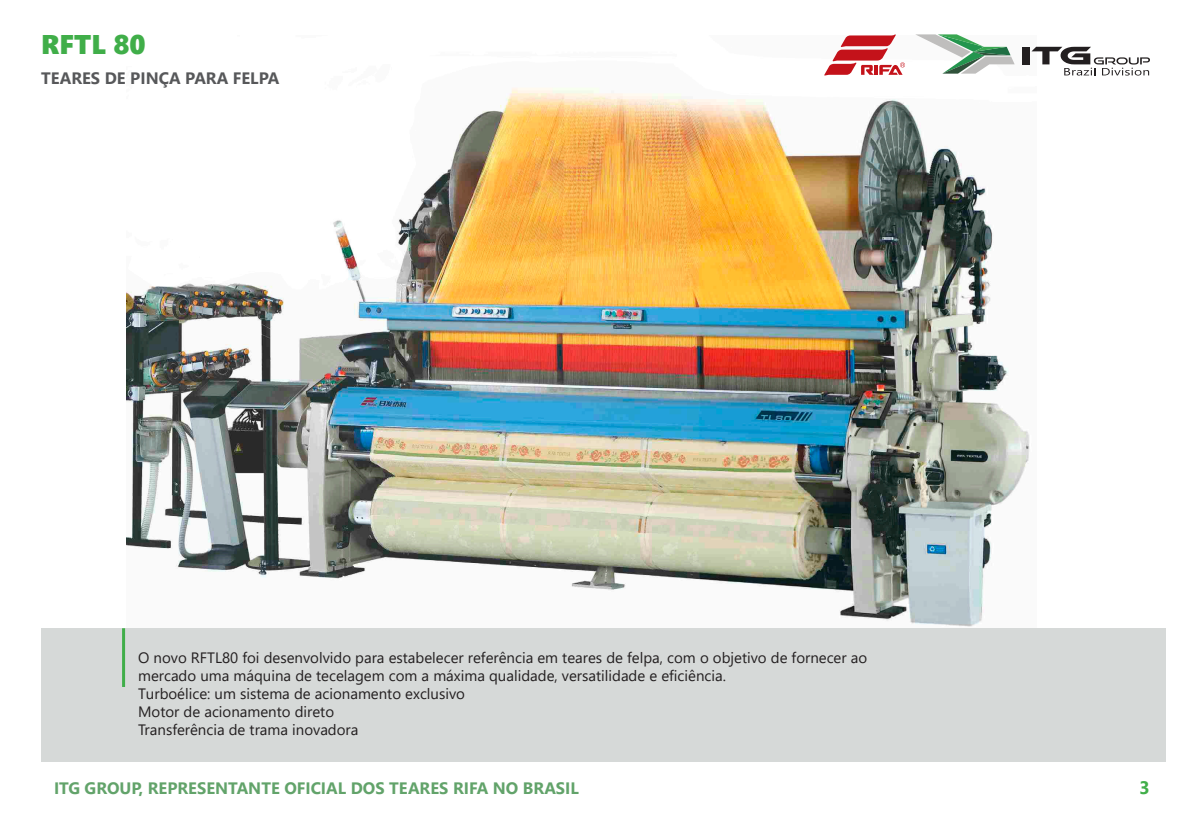
<style>
.page{position:relative;width:1187px;height:830px;background:#fff}
.page>*{position:absolute;margin:0;border:0;box-sizing:border-box;transform-origin:0 0}
.Cuerpo{font:27px "Segoe UI Black";color:#40ae49}
.t1{font:700 18px "Segoe UI";color:#40ae49}
.Cuerpo-2{font:700 16.5px "Segoe UI";color:#62a36a}
.Cuerpo-3{font:700 16.5px "Segoe UI";color:#57585a}
.Cuerpo-4{font:15px "Segoe UI";color:#231f20}
</style>
<div class="page">
<img style="left:126px;top:47px;width:904px;height:580px">
<svg style="left:915px;top:34px;width:99px;height:40px"></svg>
<div style="left:1021px;top:47px;width:8px;height:17px;background:#231f20"></div>
<svg style="left:1031px;top:47px;width:118px;height:28px"></svg>
<div style="left:41px;top:628px;width:1124px;height:133px;background:#d6d9d8"></div>
<hr style="left:122px;top:628px;width:3px;height:58px;background:#40ae49">
<svg style="left:824px;top:34px;width:81px;height:42px"></svg>
<p class="Cuerpo" style="left:41px;top:25px;width:106px">RFTL 80</p>
<p class="Cuerpo-3" style="left:41px;top:62px;width:240px">TEARES DE PINÇA PARA FELPA</p>
<p class="Cuerpo-4" style="left:138px;top:643px;width:730px">O novo RFTL80 foi desenvolvido para estabelecer referência em teares de felpa, com o objetivo de fornecer ao</p>
<p class="Cuerpo-4" style="left:138px;top:661px;width:589px">mercado uma máquina de tecelagem com a máxima qualidade, versatilidade e eficiência.</p>
<p class="Cuerpo-4" style="left:138px;top:679px;width:328px">Turboélice: um sistema de acionamento exclusivo</p>
<p class="Cuerpo-4" style="left:138px;top:697px;width:198px">Motor de acionamento direto</p>
<p class="Cuerpo-4" style="left:138px;top:715px;width:222px">Transferência de trama inovadora</p>
<p class="Cuerpo-2" style="left:54px;top:772px;width:526px">ITG GROUP, REPRESENTANTE OFICIAL DOS TEARES RIFA NO BRASIL</p>
<p class="t1" style="left:1139px;top:770px;width:12px">3</p>
</div>
